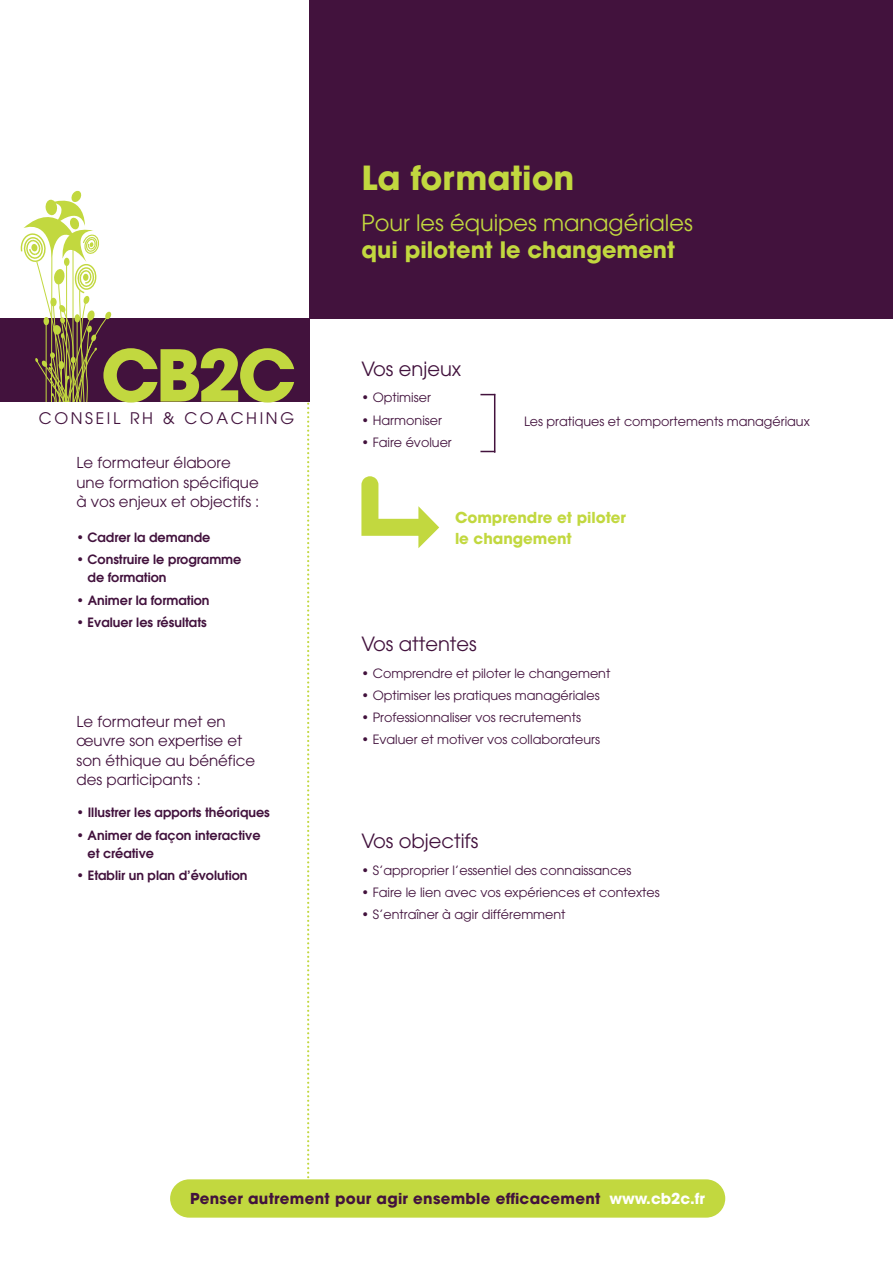
<style>
.page{position:relative;width:893px;height:1263px;background:#fff}
.page>*{position:absolute;margin:0;border:0;box-sizing:border-box;transform-origin:0 0}
.t1{font:700 70.8px "Avant Garde LT";color:#c2d83f}
.t2{font:700 33px "Avant Garde LT";color:#c2d83f}
.t3{font:22.5px "Avant Garde LT";color:#c2d83f}
.t4{font:700 22.5px "Avant Garde LT";color:#c2d83f}
.t5{font:19.5px "Avant Garde LT";color:#42123d}
.t6{font:15.9px "Avant Garde LT";letter-spacing:.165em;color:#42123d}
.t7{font:15px/19.5px "Avant Garde LT";color:#42123d}
.t8{font:700 15px "Avant Garde LT";letter-spacing:.02em;color:#42123d}
.t9{font:700 15px/21px "Avant Garde LT";color:#c2d83f}
.t10{font:12.75px "Avant Garde LT";color:#42123d}
.t11{font:600 12.75px/18px "Avant Garde LT";color:#42123d}
.s1{color:#fff}
</style>
<div class="page">
<svg style="left:307px;top:402px;width:2px;height:777px"></svg>
<div style="left:170px;top:1179px;width:555px;height:38px;background:#c2d83f;border-radius:19px"></div>
<div style="left:309px;top:0;width:584px;height:319px;background:#42123d"></div>
<div style="left:0;top:318px;width:309px;height:84px;background:#42123d"></div>
<svg style="left:20px;top:190px;width:91px;height:212px"></svg>
<hr style="left:494px;top:394px;width:1px;height:59px;background:#42123d">
<svg style="left:480px;top:394px;width:14px;height:1px"></svg>
<svg style="left:480px;top:451px;width:14px;height:1px"></svg>
<svg style="left:361px;top:476px;width:78px;height:72px"></svg>
<h1 class="t1" style="left:101px;top:349px;width:197px">CB2C</h1>
<p class="t6" style="left:39px;top:412px;width:257px">CONSEIL RH &amp; COACHING</p>
<p class="t7" style="left:77px;top:455px;width:184px">Le formateur élabore une formation spécifique à vos enjeux et objectifs :</p>
<p class="t11" style="left:77px;top:530px;width:135px">• Cadrer la demande</p>
<p class="t11" style="left:88px;top:552px;width:155px;text-indent:-11px">• Construire le programme de formation</p>
<p class="t11" style="left:77px;top:592px;width:135px">• Animer la formation</p>
<p class="t11" style="left:77px;top:614px;width:132px">• Evaluer les résultats</p>
<p class="t7" style="left:77px;top:713px;width:180px">Le formateur met en œuvre son expertise et son éthique au bénéfice des participants :</p>
<p class="t11" style="left:77px;top:805px;width:195px">• Illustrer les apports théoriques</p>
<p class="t11" style="left:88px;top:827px;width:174px;text-indent:-11px">• Animer de façon interactive et créative</p>
<p class="t11" style="left:77px;top:868px;width:172px">• Etablir un plan d’évolution</p>
<h2 class="t2" style="left:361px;top:166px;width:215px">La formation</h2>
<h3 class="t3" style="left:361px;top:214px;width:333px">Pour les équipes managériales</h3>
<h3 class="t4" style="left:361px;top:241px;width:315px">qui pilotent le changement</h3>
<h3 class="t5" style="left:361px;top:361px;width:101px">Vos enjeux</h3>
<p class="t10" style="left:361px;top:393px;width:71px">• Optimiser</p>
<p class="t10" style="left:361px;top:415px;width:82px">• Harmoniser</p>
<p class="t10" style="left:361px;top:437px;width:92px">• Faire évoluer</p>
<p class="t10" style="left:524px;top:417px;width:287px">Les pratiques et comportements managériaux</p>
<p class="t9" style="left:455px;top:509px;width:173px">Comprendre et piloter le changement</p>
<h3 class="t5" style="left:361px;top:637px;width:117px">Vos attentes</h3>
<p class="t10" style="left:361px;top:668px;width:250px">• Comprendre et piloter le changement</p>
<p class="t10" style="left:361px;top:690px;width:240px">• Optimiser les pratiques managériales</p>
<p class="t10" style="left:361px;top:713px;width:221px">• Professionnaliser vos recrutements</p>
<p class="t10" style="left:361px;top:735px;width:240px">• Evaluer et motiver vos collaborateurs</p>
<h3 class="t5" style="left:361px;top:834px;width:118px">Vos objectifs</h3>
<p class="t10" style="left:361px;top:865px;width:272px">• S’approprier l’essentiel des connaissances</p>
<p class="t10" style="left:361px;top:888px;width:300px">• Faire le lien avec vos expériences et contextes</p>
<p class="t10" style="left:361px;top:910px;width:206px">• S’entraîner à agir différemment</p>
<p class="t8" style="left:190px;top:1192px;width:516px">Penser autrement pour agir ensemble efficacement <span class="s1">www.cb2c.fr</span></p>
</div>
